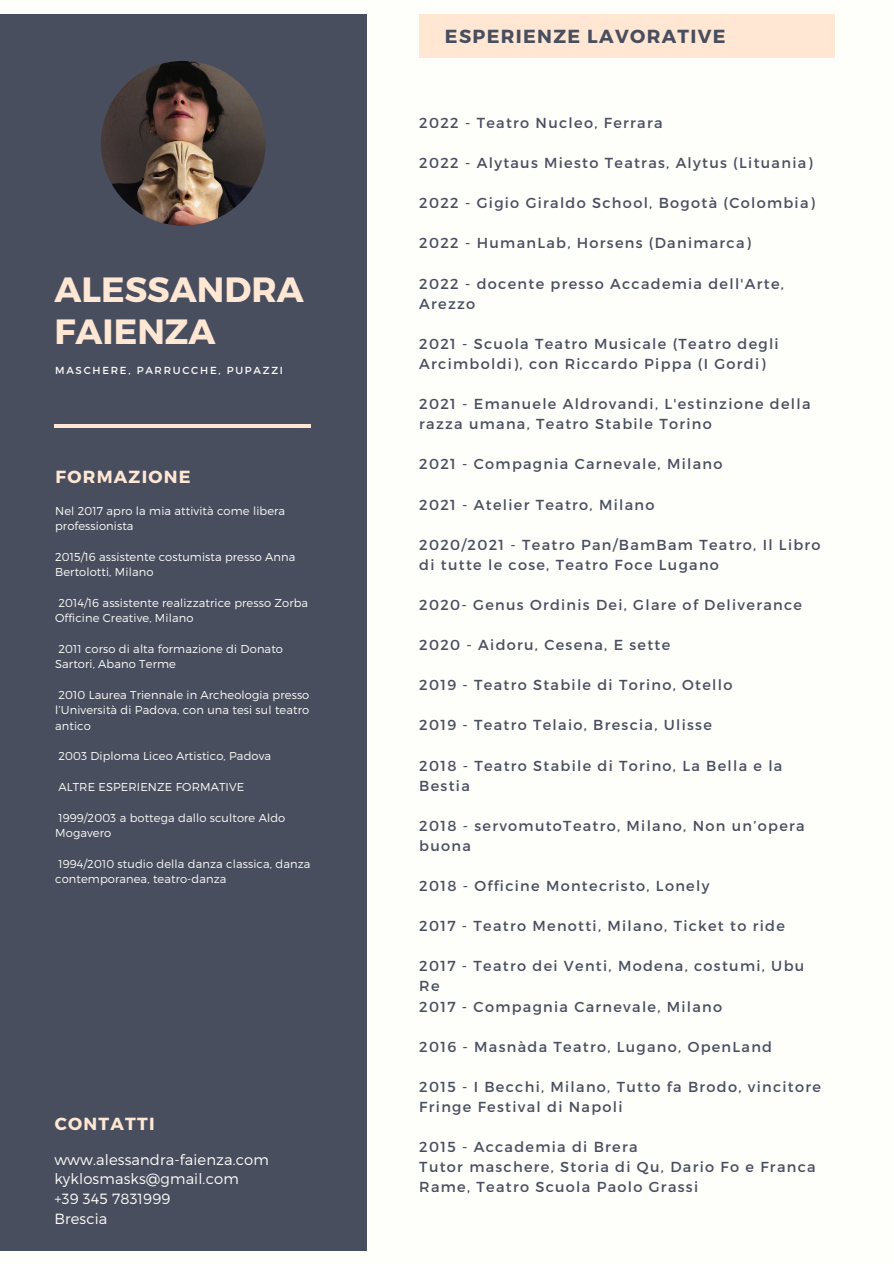
<style>
.page{position:relative;width:894px;height:1264px;background:#fff}
.page>*{position:absolute;margin:0;border:0;box-sizing:border-box;transform-origin:0 0}
.t1{font:700 35.1px/41.5px "Montserrat";color:#ffe7d4}
.t2{font:700 18.9px "Montserrat";letter-spacing:.07em;color:#494e5f}
.t3{font:700 17.55px "Montserrat";letter-spacing:.07em;color:#ffe7d4}
.t4{font:300 14.7px/19.6px "Montserrat";letter-spacing:.01em;color:#fefefa}
.t5{font:14.4px/20.1px "Montserrat";letter-spacing:.09em;color:#494e5f}
.t6{font:300 11.4px/15.3px "Montserrat";letter-spacing:.01em;color:#fefefa}
.t7{font:10.2px "Montserrat";letter-spacing:.17em;color:#fefefa}
</style>
<div class="page">
<div style="left:0;top:0;width:893px;height:1263px;background:#fefefa"></div>
<div style="left:0;top:14px;width:367px;height:1236px;background:#494e5f"></div>
<div style="left:419px;top:14px;width:416px;height:44px;background:#ffe7d4"></div>
<hr style="left:54px;top:424px;width:257px;height:3px;background:#ffe7d4">
<img style="left:101px;top:61px;width:164px;height:165px;border-radius:50%">
<h1 class="t1" style="left:54px;top:267px;width:251px">ALESSANDRA<br>FAIENZA</h1>
<p class="t7" style="left:55px;top:364px;width:229px">MASCHERE, PARRUCCHE, PUPAZZI</p>
<p class="t3" style="left:56px;top:465px;width:136px">FORMAZIONE</p>
<p class="t6" style="left:55px;top:502px;width:231px">Nel 2017 apro la mia attività come libera professionista</p>
<p class="t6" style="left:55px;top:548px;width:242px">2015/16 assistente costumista presso Anna<br>Bertolotti, Milano</p>
<p class="t6" style="left:55px;top:594px;width:254px">2014/16 assistente realizzatrice presso Zorba<br>Officine Creative, Milano</p>
<p class="t6" style="left:55px;top:640px;width:229px">2011 corso di alta formazione di Donato<br>Sartori, Abano Terme</p>
<p class="t6" style="left:55px;top:686px;width:256px;text-align:justify">2010 Laurea Triennale in Archeologia presso l’Università di Padova, con una tesi sul teatro antico</p>
<p class="t6" style="left:58px;top:748px;width:214px">2003 Diploma Liceo Artistico, Padova</p>
<p class="t6" style="left:58px;top:778px;width:187px">ALTRE ESPERIENZE FORMATIVE</p>
<p class="t6" style="left:55px;top:809px;width:232px">1999/2003 a bottega dallo scultore Aldo<br>Mogavero</p>
<p class="t6" style="left:55px;top:855px;width:257px">1994/2010 studio della danza classica, danza contemporanea, teatro-danza</p>
<p class="t3" style="left:55px;top:1112px;width:101px">CONTATTI</p>
<p class="t4" style="left:54px;top:1148px;width:216px">www.alessandra-faienza.com kyklosmasks@gmail.com<br>+39 345 7831999<br>Brescia</p>
<h2 class="t2" style="left:445px;top:24px;width:282px">ESPERIENZE LAVORATIVE</h2>
<p class="t5" style="left:419px;top:112px;width:245px">2022 - Teatro Nucleo, Ferrara</p>
<p class="t5" style="left:419px;top:152px;width:394px">2022 - Alytaus Miesto Teatras, Alytus (Lituania)</p>
<p class="t5" style="left:419px;top:192px;width:397px">2022 - Gigio Giraldo School, Bogotà (Colombia)</p>
<p class="t5" style="left:419px;top:232px;width:333px">2022 - HumanLab, Horsens (Danimarca)</p>
<p class="t5" style="left:419px;top:273px;width:366px">2022 - docente presso Accademia dell'Arte,<br>Arezzo</p>
<p class="t5" style="left:419px;top:333px;width:361px">2021 - Scuola Teatro Musicale (Teatro degli<br>Arcimboldi), con Riccardo Pippa (I Gordi)</p>
<p class="t5" style="left:419px;top:393px;width:392px">2021 - Emanuele Aldrovandi, L'estinzione della razza umana, Teatro Stabile Torino</p>
<p class="t5" style="left:419px;top:453px;width:304px">2021 - Compagnia Carnevale, Milano</p>
<p class="t5" style="left:419px;top:493px;width:236px">2021 - Atelier Teatro, Milano</p>
<p class="t5" style="left:419px;top:534px;width:402px">2020/2021 - Teatro Pan/BamBam Teatro, Il Libro di tutte le cose, Teatro Foce Lugano</p>
<p class="t5" style="left:419px;top:594px;width:384px">2020- Genus Ordinis Dei, Glare of Deliverance</p>
<p class="t5" style="left:419px;top:634px;width:252px">2020 - Aidoru, Cesena, E sette</p>
<p class="t5" style="left:419px;top:674px;width:314px">2019 - Teatro Stabile di Torino, Otello</p>
<p class="t5" style="left:419px;top:714px;width:294px">2019 - Teatro Telaio, Brescia, Ulisse</p>
<p class="t5" style="left:419px;top:754px;width:364px">2018 - Teatro Stabile di Torino, La Bella e la<br>Bestia</p>
<p class="t5" style="left:419px;top:815px;width:387px">2018 - servomutoTeatro, Milano, Non un’opera buona</p>
<p class="t5" style="left:419px;top:875px;width:291px">2018 - Officine Montecristo, Lonely</p>
<p class="t5" style="left:419px;top:915px;width:367px">2017 - Teatro Menotti, Milano, Ticket to ride</p>
<p class="t5" style="left:419px;top:955px;width:386px">2017 - Teatro dei Venti, Modena, costumi, Ubu<br>Re<br>2017 - Compagnia Carnevale, Milano</p>
<p class="t5" style="left:419px;top:1035px;width:354px">2016 - Masnàda Teatro, Lugano, OpenLand</p>
<p class="t5" style="left:419px;top:1075px;width:403px">2015 - I Becchi, Milano, Tutto fa Brodo, vincitore<br>Fringe Festival di Napoli</p>
<p class="t5" style="left:419px;top:1136px;width:397px">2015 - Accademia di Brera<br>Tutor maschere, Storia di Qu, Dario Fo e Franca<br>Rame, Teatro Scuola Paolo Grassi</p>
</div>
